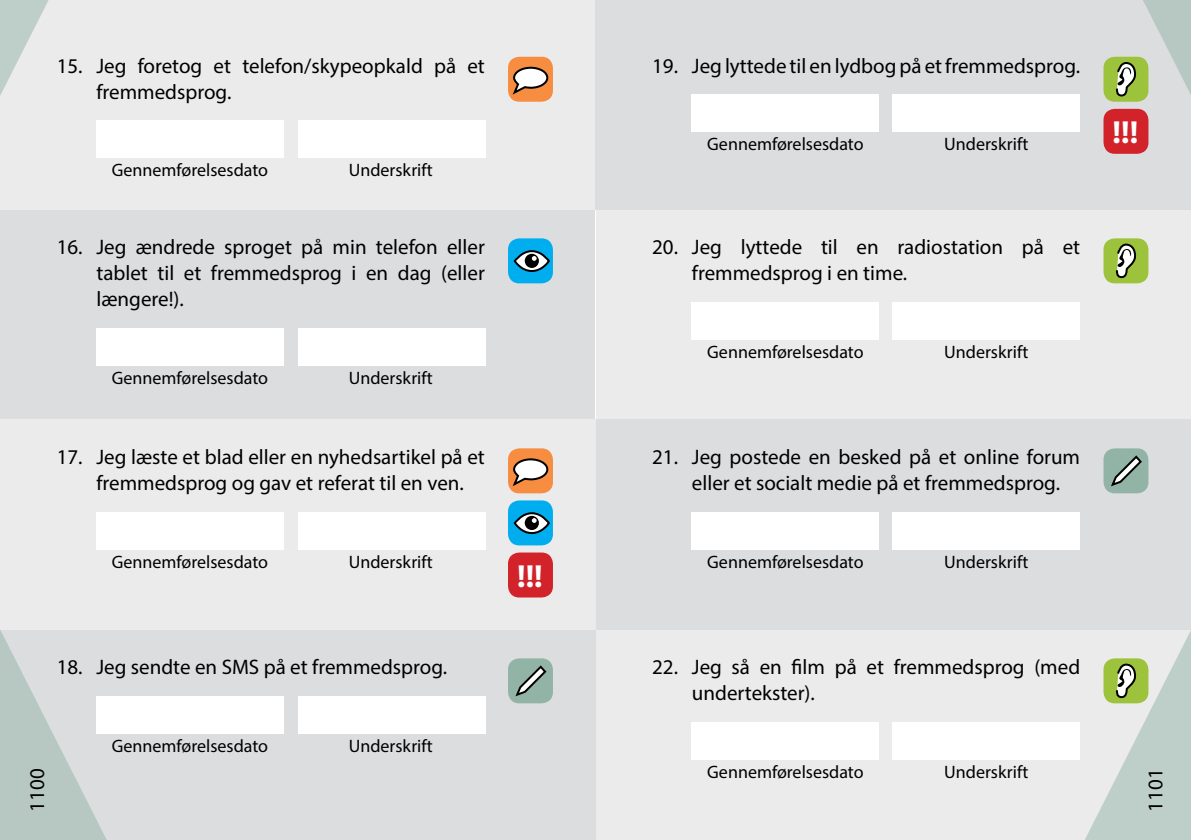
<style>
.page{position:relative;width:1191px;height:840px;background:#fff}
.page>*{position:absolute;margin:0;border:0;box-sizing:border-box;transform-origin:0 0}
.t1{font:700 32px "Myriad Pro";color:#fff}
.t2{font:21px/26px "Myriad Pro";color:#000}
.t3{font:18px "Myriad Pro";color:#000}
</style>
<div class="page">
<div style="left:0;top:629px;width:595px;height:210px;background:#dcddde"></div>
<div style="left:0;top:210px;width:595px;height:210px;background:#dcddde"></div>
<div style="left:0;top:420px;width:595px;height:209px;background:#ebebec"></div>
<div style="left:0;top:0;width:595px;height:210px;background:#ebebec"></div>
<div style="left:596px;top:629px;width:595px;height:210px;background:#ebebec"></div>
<div style="left:596px;top:210px;width:595px;height:210px;background:#ebebec"></div>
<div style="left:596px;top:420px;width:595px;height:209px;background:#dcddde"></div>
<div style="left:595px;top:0;width:596px;height:210px;background:#dcddde"></div>
<svg style="left:0;top:549px;width:136px;height:290px"></svg>
<svg style="left:1054px;top:549px;width:137px;height:290px"></svg>
<svg style="left:0;top:0;width:49px;height:96px"></svg>
<div style="left:96px;top:120px;width:187px;height:38px;background:#fff"></div>
<div style="left:299px;top:120px;width:187px;height:38px;background:#fff"></div>
<div style="left:692px;top:94px;width:187px;height:38px;background:#fff"></div>
<div style="left:892px;top:94px;width:188px;height:38px;background:#fff"></div>
<div style="left:96px;top:328px;width:187px;height:37px;background:#fff"></div>
<div style="left:299px;top:328px;width:187px;height:37px;background:#fff"></div>
<div style="left:96px;top:511px;width:187px;height:38px;background:#fff"></div>
<div style="left:299px;top:511px;width:187px;height:38px;background:#fff"></div>
<div style="left:96px;top:695px;width:187px;height:38px;background:#fff"></div>
<div style="left:299px;top:695px;width:187px;height:38px;background:#fff"></div>
<div style="left:692px;top:302px;width:187px;height:37px;background:#fff"></div>
<div style="left:892px;top:302px;width:188px;height:37px;background:#fff"></div>
<div style="left:692px;top:511px;width:187px;height:38px;background:#fff"></div>
<div style="left:892px;top:511px;width:188px;height:38px;background:#fff"></div>
<div style="left:692px;top:721px;width:187px;height:38px;background:#fff"></div>
<div style="left:892px;top:721px;width:188px;height:38px;background:#fff"></div>
<div style="left:508px;top:238px;width:45px;height:45px;background:#00aeef;border-radius:11px"></div>
<svg style="left:515px;top:251px;width:34px;height:20px"></svg>
<div style="left:514px;top:250px;width:36px;height:22px;border:2px solid #000;border-radius:50%"></div>
<div style="left:508px;top:658px;width:45px;height:45px;background:#92b4a7;border-radius:11px"></div>
<div style="left:508px;top:448px;width:45px;height:45px;background:#f68d41;border-radius:11px"></div>
<div style="left:508px;top:500px;width:45px;height:45px;background:#00aeef;border-radius:11px"></div>
<div style="left:514px;top:512px;width:36px;height:21px;border:2px solid #000;border-radius:50%"></div>
<svg style="left:511px;top:458px;width:38px;height:239px"></svg>
<div style="left:1103px;top:57px;width:45px;height:45px;background:#9dc23b;border-radius:11px"></div>
<div style="left:1103px;top:658px;width:45px;height:45px;background:#9dc23b;border-radius:11px"></div>
<svg style="left:1115px;top:663px;width:21px;height:35px"></svg>
<div style="left:1103px;top:448px;width:45px;height:45px;background:#92b4a7;border-radius:11px"></div>
<svg style="left:1111px;top:455px;width:31px;height:32px"></svg>
<div style="left:508px;top:57px;width:45px;height:45px;background:#f68d41;border-radius:11px"></div>
<svg style="left:511px;top:66px;width:38px;height:202px"></svg>
<div style="left:1103px;top:238px;width:45px;height:45px;background:#9dc23b;border-radius:11px"></div>
<svg style="left:1111px;top:0;width:80px;height:284px"></svg>
<div style="left:1103px;top:109px;width:45px;height:45px;background:#d2232a;border-radius:11px"></div>
<div style="left:508px;top:552px;width:45px;height:45px;background:#d2232a;border-radius:11px"></div>
<p class="t2" style="left:96px;top:52px;width:390px;text-indent:-40px">15. Jeg foretog et telefon/skypeopkald på et fremmedsprog.</p>
<p class="t3" style="left:112px;top:159px;width:158px">Gennemførelsesdato</p>
<p class="t3" style="left:349px;top:159px;width:86px">Underskrift</p>
<p class="t2" style="left:96px;top:233px;width:390px;text-align:justify;text-indent:-40px">16. Jeg ændrede sproget på min telefon eller tablet til et fremmedsprog i en dag (eller længere!).</p>
<p class="t3" style="left:112px;top:367px;width:158px">Gennemførelsesdato</p>
<p class="t3" style="left:349px;top:367px;width:86px">Underskrift</p>
<p class="t2" style="left:96px;top:443px;width:390px;text-indent:-40px">17. Jeg læste et blad eller en nyhedsartikel på et fremmedsprog og gav et referat til en ven.</p>
<p class="t3" style="left:112px;top:550px;width:158px">Gennemførelsesdato</p>
<p class="t3" style="left:349px;top:550px;width:86px">Underskrift</p>
<p class="t2" style="left:57px;top:653px;width:392px">18. Jeg sendte en SMS på et fremmedsprog.</p>
<p class="t3" style="left:112px;top:734px;width:158px">Gennemførelsesdato</p>
<p class="t3" style="left:349px;top:734px;width:86px">Underskrift</p>
<h1 class="t1" style="left:517px;top:555px;width:27px">!!!</h1>
<p class="t2" style="left:652px;top:52px;width:429px">19. Jeg lyttede til en lydbog på et fremmedsprog.</p>
<p class="t3" style="left:707px;top:133px;width:158px">Gennemførelsesdato</p>
<p class="t3" style="left:944px;top:133px;width:86px">Underskrift</p>
<h1 class="t1" style="left:1112px;top:112px;width:27px">!!!</h1>
<p class="t2" style="left:692px;top:233px;width:390px;text-indent:-40px">20. Jeg lyttede til en radiostation på et fremmedsprog i en time.</p>
<p class="t3" style="left:707px;top:341px;width:158px">Gennemførelsesdato</p>
<p class="t3" style="left:944px;top:341px;width:86px">Underskrift</p>
<p class="t2" style="left:692px;top:443px;width:390px;text-indent:-40px">21. Jeg postede en besked på et online forum eller et socialt medie på et fremmedsprog.</p>
<p class="t3" style="left:707px;top:550px;width:158px">Gennemførelsesdato</p>
<p class="t3" style="left:944px;top:550px;width:86px">Underskrift</p>
<p class="t2" style="left:692px;top:653px;width:390px;text-indent:-40px">22. Jeg så en film på et fremmedsprog (med undertekster).</p>
<p class="t3" style="left:707px;top:760px;width:158px">Gennemførelsesdato</p>
<p class="t3" style="left:944px;top:760px;width:86px">Underskrift</p>
<p class="t2" style="left:24px;top:811px;width:45px;rotate:-90deg">1100</p>
<p class="t2" style="left:1142px;top:811px;width:45px;rotate:-90deg">1101</p>
</div>
